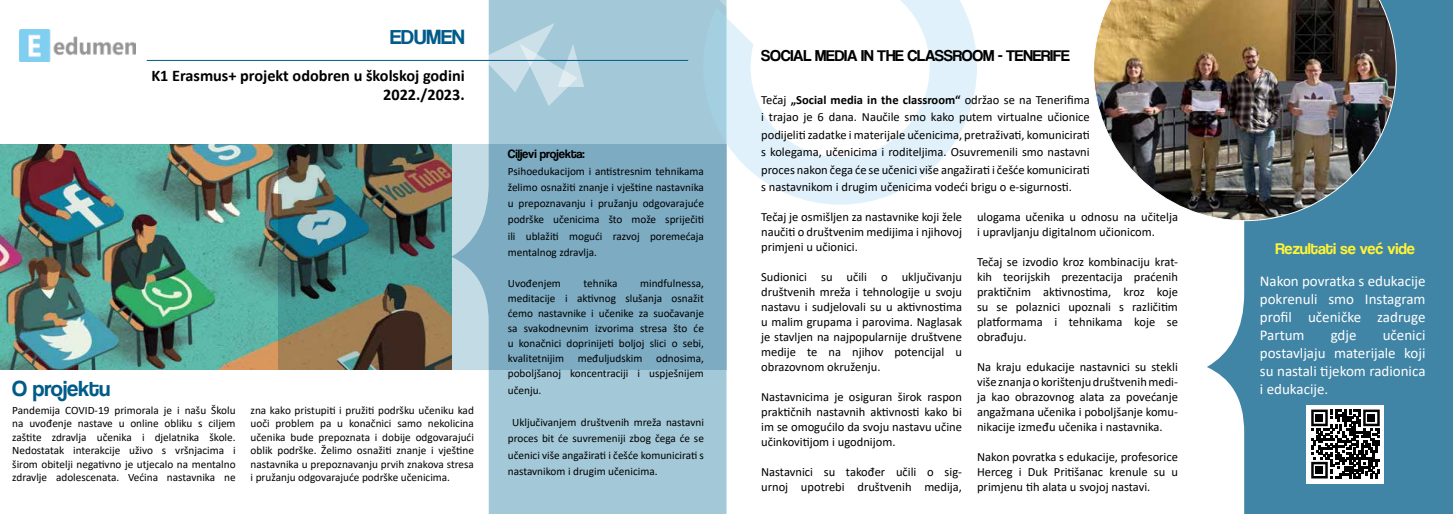
<style>
.page{position:relative;width:1453px;height:514px;background:#fff}
.page>*{position:absolute;margin:0;border:0;box-sizing:border-box;transform-origin:0 0}
.t1{font:22.5px "Coolvetica Rg";color:#005b89}
.t2{font:21.25px "Coolvetica Rg";color:#005b89}
.t3{font:700 16.25px/18.8px "Calibri";color:#000;text-align:right}
.t4{font:16.25px "Coolvetica Rg";letter-spacing:-.01em;color:#000}
.t5{font:16.25px "Coolvetica Rg";color:#fff337}
.t6{font:15px/18px "Calibri";color:#fff;text-align:justify}
.t7{font:12.5px/15px "Calibri";color:#000;text-align:justify}
.t8{font:12.5px "Coolvetica Rg";color:#000}
.t9{font:11.25px/13.5px "Calibri";color:#000;text-align:justify}
.s1{font-weight:700}
</style>
<div class="page">
<svg style="left:451px;top:0;width:275px;height:514px;fill:#a3c8d8"></svg>
<svg style="left:1207px;top:0;width:246px;height:514px;background:#5692b0"></svg>
<img style="left:0;top:144px;width:278px;height:225px">
<img style="left:1094px;top:0;width:303px;height:221px">
<svg style="left:278px;top:144px;width:448px;height:225px;background:#73969f"></svg>
<svg style="left:482px;top:23px;width:102px;height:83px;background:#bad5e1"></svg>
<hr style="left:147px;top:60px;width:541px;height:1px;background:#005b89">
<svg style="left:703px;top:0;width:274px;height:205px;fill:#e0f1fb"></svg>
<svg style="left:691px;top:0;width:199px;height:119px"></svg>
<img style="left:19px;top:30px;width:116px;height:32px">
<div style="left:1306px;top:405px;width:78px;height:78px;background:#fff"></div>
<svg style="left:1311px;top:409px;width:68px;height:69px"></svg>
<div style="left:1316px;top:414px;width:7px;height:7px;background:#000"></div>
<div style="left:1368px;top:414px;width:7px;height:7px;background:#000"></div>
<div style="left:1316px;top:466px;width:7px;height:8px;background:#000"></div>
<h2 class="t2" style="left:390px;top:24px;width:76px">EDUMEN</h2>
<h3 class="t3" style="left:151px;top:66px;width:315px">K1 Erasmus+ projekt odobren u školskoj godini<br>2022./2023.</h3>
<h1 class="t1" style="left:12px;top:375px;width:99px">O projektu</h1>
<p class="t9" style="left:12px;top:403px;width:225px">Pandemija COVID-19 primorala je i našu Školu na uvođenje nastave u online obliku s ciljem zaštite zdravlja učenika i djelatnika škole.<br>Nedostatak interakcije uživo s vršnjacima i širom obitelji negativno je utjecalo na mentalno zdravlje adolescenata. Većina nastavnika ne</p>
<p class="t9" style="left:251px;top:403px;width:225px">zna kako pristupiti i pružiti podršku učeniku kad uoči problem pa u konačnici samo nekolicina učenika bude prepoznata i dobije odgovarajući oblik podrške. Želimo osnažiti znanje i vještine nastavnika u prepoznavanju prvih znakova stresa i pružanju odgovarajuće podrške učenicima.</p>
<p class="t8" style="left:508px;top:147px;width:78px">Ciljevi projekta:</p>
<p class="t9" style="left:508px;top:163px;width:198px;line-height:16.2px">Psihoedukacijom i antistresnim tehnikama želimo osnažiti znanje i vještine nastavnika u prepoznavanju i pružanju odgovarajuće podrške učenicima što može spriječiti ili ublažiti mogući razvoj poremećaja mentalnog zdravlja.</p>
<p class="t9" style="left:508px;top:276px;width:55px">Uvođenjem</p>
<p class="t9" style="left:583px;top:276px;width:35px">tehnika</p>
<p class="t9" style="left:508px;top:276px;width:198px;line-height:15px;text-indent:132px">mindfulnessa, meditacije i aktivnog slušanja osnažit ćemo nastavnike i učenike za suočavanje sa svakodnevnim izvorima stresa što će u konačnici doprinijeti boljoj slici o sebi, kvalitetnijim međuljudskim odnosima, poboljšanoj koncentraciji i uspješnijem</p>
<p class="t9" style="left:508px;top:383px;width:35px">učenju.</p>
<p class="t9" style="left:508px;top:414px;width:198px;line-height:16.2px;text-indent:4px">Uključivanjem društvenih mreža nastavni proces bit će suvremeniji zbog čega će se učenici više angažirati i češće komunicirati s nastavnikom i drugim učenicima.</p>
<h3 class="t4" style="left:761px;top:46px;width:310px">SOCIAL MEDIA IN THE CLASSROOM - TENERIFE</h3>
<p class="t7" style="left:761px;top:90px;width:330px;line-height:17.5px">Tečaj <span class="s1">„Social media in the classroom“</span> održao se na Tenerifima i trajao je 6 dana. Naučile smo kako putem virtualne učionice podijeliti zadatke i materijale učenicima, pretraživati, komunicirati s kolegama, učenicima i roditeljima. Osuvremenili smo nastavni proces nakon čega će se učenici više angažirati i češće komunicirati s nastavnikom i drugim učenicima vodeći brigu o e-sigurnosti.</p>
<p class="t7" style="left:761px;top:208px;width:202px">Tečaj je osmišljen za nastavnike koji žele naučiti o društvenim medijima i njihovoj primjeni u učionici.</p>
<p class="t7" style="left:761px;top:268px;width:202px">Sudionici su učili o uključivanju društvenih mreža i tehnologije u svoju nastavu i sudjelovali su u aktivnostima u malim grupama i parovima. Naglasak je stavljen na najpopularnije društvene medije te na njihov potencijal u obrazovnom okruženju.</p>
<p class="t7" style="left:761px;top:388px;width:202px">Nastavnicima je osiguran širok raspon praktičnih nastavnih aktivnosti kako bi im se omogućilo da svoju nastavu učine učinkovitijom i ugodnijom.</p>
<p class="t7" style="left:761px;top:463px;width:202px">Nastavnici su također učili o sig&shy;urnoj upotrebi društvenih medija,</p>
<p class="t7" style="left:977px;top:208px;width:202px">ulogama učenika u odnosu na učitelja i upravljanju digitalnom učionicom.</p>
<p class="t7" style="left:977px;top:253px;width:202px">Tečaj se izvodio kroz kombinaciju krat&shy;kih teorijskih prezentacija praćenih praktičnim aktivnostima, kroz koje su se polaznici upoznali s različitim platformama i tehnikama koje se obrađuju.</p>
<p class="t7" style="left:977px;top:358px;width:202px">Na kraju edukacije nastavnici su stekli više znanja o korištenju društvenih medi&shy;ja kao obrazovnog alata za povećanje angažmana učenika i poboljšanje komu&shy;nikacije između učenika i nastavnika.</p>
<p class="t7" style="left:977px;top:448px;width:202px">Nakon povratka s edukacije, profesorice Herceg i Duk Pritišanac krenule su u primjenu tih alata u svojoj nastavi.</p>
<h3 class="t5" style="left:1275px;top:238px;width:141px">Rezultati se već vide</h3>
<p class="t6" style="left:1260px;top:272px;width:167px">Nakon povratka s edukacije pokrenuli smo Instagram profil učeničke zadruge Partum</p>
<p class="t6" style="left:1260px;top:326px;width:167px;text-indent:123px">učenici postavljaju materijale koji su nastali tijekom radionica i edukacije.</p>
<p class="t6" style="left:1331px;top:326px;width:27px">gdje</p>
</div>
